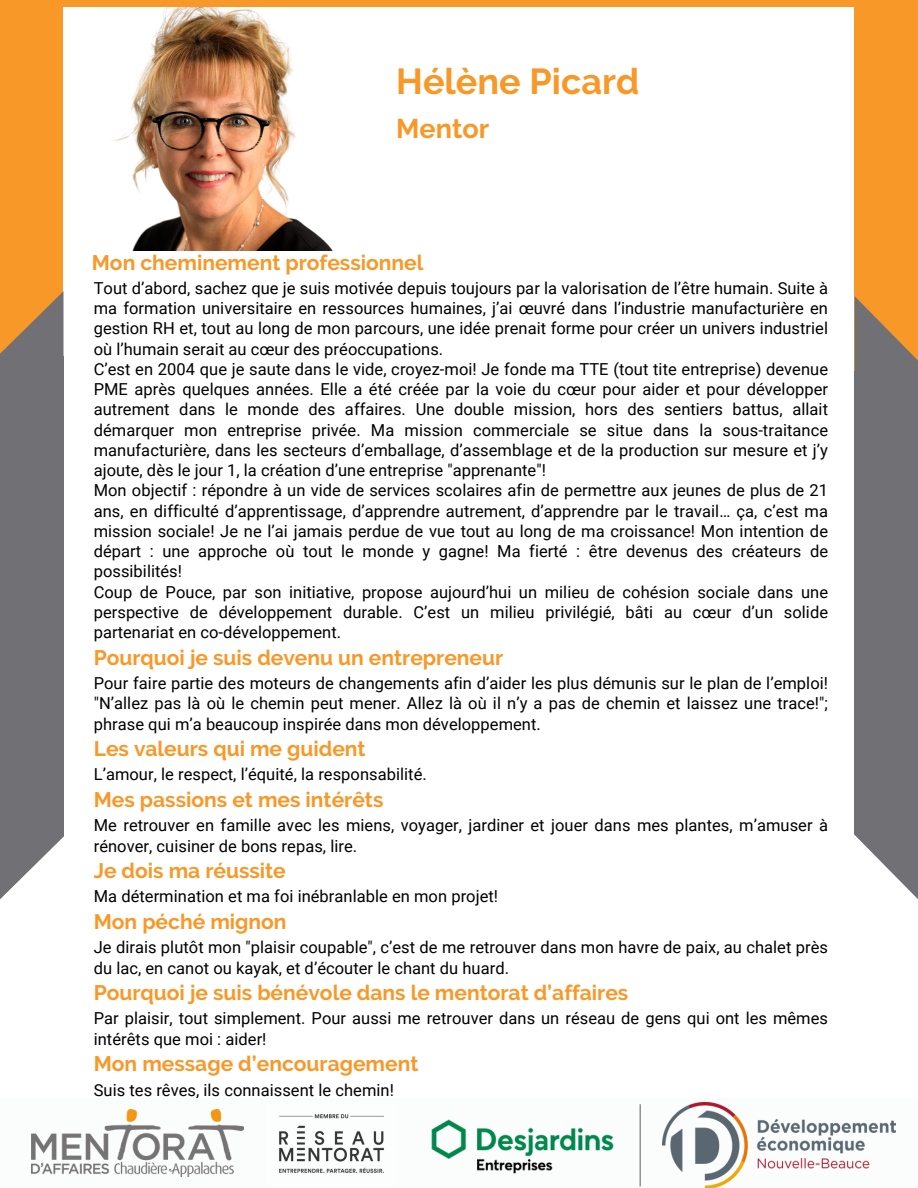
<style>
.page{position:relative;width:918px;height:1188px;background:#fff}
.page>*{position:absolute;margin:0;border:0;box-sizing:border-box;transform-origin:0 0}
.t1{font:700 36px "Raleway";color:#f89828}
.t2{font:700 27px "Raleway";color:#f89828}
.t3{font:700 21px "Raleway";color:#f89828}
.t4{font:16.5px/20.2px "Roboto";letter-spacing:.005em;color:#000;text-align:justify}
</style>
<div class="page">
<div style="left:0;top:1099px;width:918px;height:89px;background:#fbfdfc"></div>
<img style="left:279px;top:1114px;width:105px;height:59px">
<img style="left:662px;top:1103px;width:233px;height:85px">
<img style="left:32px;top:1110px;width:211px;height:66px">
<img style="left:431px;top:1119px;width:183px;height:55px">
<div style="left:0;top:0;width:138px;height:363px;background:#f89828"></div>
<div style="left:0;top:0;width:918px;height:112px;background:#f89828"></div>
<div style="left:796px;top:0;width:122px;height:387px;background:#f89828"></div>
<div style="left:64px;top:8px;width:790px;height:967px;background:#fff"></div>
<img style="left:112px;top:8px;width:221px;height:243px">
<hr style="left:640px;top:1104px;width:1px;height:82px;background:#717075">
<svg style="left:0;top:291px;width:64px;height:80px"></svg>
<div style="left:0;top:356px;width:63px;height:547px;background:#717075"></div>
<svg style="left:0;top:833px;width:64px;height:70px"></svg>
<svg style="left:855px;top:296px;width:63px;height:75px"></svg>
<div style="left:854px;top:371px;width:64px;height:562px;background:#717075"></div>
<svg style="left:854px;top:834px;width:64px;height:99px"></svg>
<p class="t1" style="left:396px;top:60px;width:245px">Hélène Picard</p>
<p class="t2" style="left:396px;top:113px;width:95px">Mentor</p>
<p class="t3" style="left:92px;top:250px;width:333px">Mon cheminement professionnel</p>
<h3 class="t4" style="left:94px;top:278px;width:736px">Tout d’abord, sachez que je suis motivée depuis toujours par la valorisation de l’être humain. Suite à ma formation universitaire en ressources humaines, j’ai œuvré dans l’industrie manufacturière en gestion RH et, tout au long de mon parcours, une idée prenait forme pour créer un univers industriel où l’humain serait au cœur des préoccupations.</h3>
<p class="t4" style="left:94px;top:359px;width:736px">C’est en 2004 que je saute dans le vide, croyez-moi! Je fonde ma TTE (tout tite entreprise) devenue PME après quelques années. Elle a été créée par la voie du cœur pour aider et pour développer autrement dans le monde des affaires. Une double mission, hors des sentiers battus, allait démarquer mon entreprise privée. Ma mission commerciale se situe dans la sous-traitance manufacturière, dans les secteurs d’emballage, d’assemblage et de la production sur mesure et j’y ajoute, dès le jour 1, la création d’une entreprise "apprenante"!</p>
<h3 class="t4" style="left:94px;top:481px;width:736px">Mon objectif : répondre à un vide de services scolaires afin de permettre aux jeunes de plus de 21 ans, en difficulté d’apprentissage, d’apprendre autrement, d’apprendre par le travail… ça, c’est ma mission sociale! Je ne l’ai jamais perdue de vue tout au long de ma croissance! Mon intention de départ : une approche où tout le monde y gagne! Ma fierté : être devenus des créateurs de possibilités!</h3>
<p class="t4" style="left:94px;top:582px;width:736px">Coup de Pouce, par son initiative, propose aujourd’hui un milieu de cohésion sociale dans une perspective de développement durable. C’est un milieu privilégié, bâti au cœur d’un solide partenariat en co-développement.</p>
<p class="t4" style="left:94px;top:673px;width:736px">Pour faire partie des moteurs de changements afin d’aider les plus démunis sur le plan de l’emploi! "N’allez pas là où le chemin peut mener. Allez là où il n’y a pas de chemin et laissez une trace!"; phrase qui m’a beaucoup inspirée dans mon développement.</p>
<p class="t4" style="left:94px;top:765px;width:335px">L’amour, le respect, l’équité, la responsabilité.</p>
<p class="t4" style="left:94px;top:816px;width:736px">Me retrouver en famille avec les miens, voyager, jardiner et jouer dans mes plantes, m’amuser à rénover, cuisiner de bons repas, lire.</p>
<p class="t3" style="left:94px;top:645px;width:411px">Pourquoi je suis devenu un entrepreneur</p>
<h3 class="t3" style="left:94px;top:736px;width:273px">Les valeurs qui me guident</h3>
<p class="t3" style="left:94px;top:787px;width:291px">Mes passions et mes intérêts</p>
<h3 class="t3" style="left:94px;top:858px;width:194px">Je dois ma réussite</h3>
<h3 class="t4" style="left:94px;top:887px;width:406px">Ma détermination et ma foi inébranlable en mon projet!</h3>
<p class="t3" style="left:94px;top:909px;width:194px">Mon péché mignon</p>
<h3 class="t4" style="left:94px;top:938px;width:736px">Je dirais plutôt mon "plaisir coupable", c’est de me retrouver dans mon havre de paix, au chalet près du lac, en canot ou kayak, et d’écouter le chant du huard.</h3>
<p class="t4" style="left:94px;top:1009px;width:736px">Par plaisir, tout simplement. Pour aussi me retrouver dans un réseau de gens qui ont les mêmes intérêts que moi : aider!</p>
<h3 class="t3" style="left:94px;top:1052px;width:326px">Mon message d’encouragement</h3>
<p class="t4" style="left:94px;top:1080px;width:302px">Suis tes rêves, ils connaissent le chemin!</p>
<p class="t3" style="left:94px;top:980px;width:536px">Pourquoi je suis bénévole dans le mentorat d’affaires</p>
</div>
